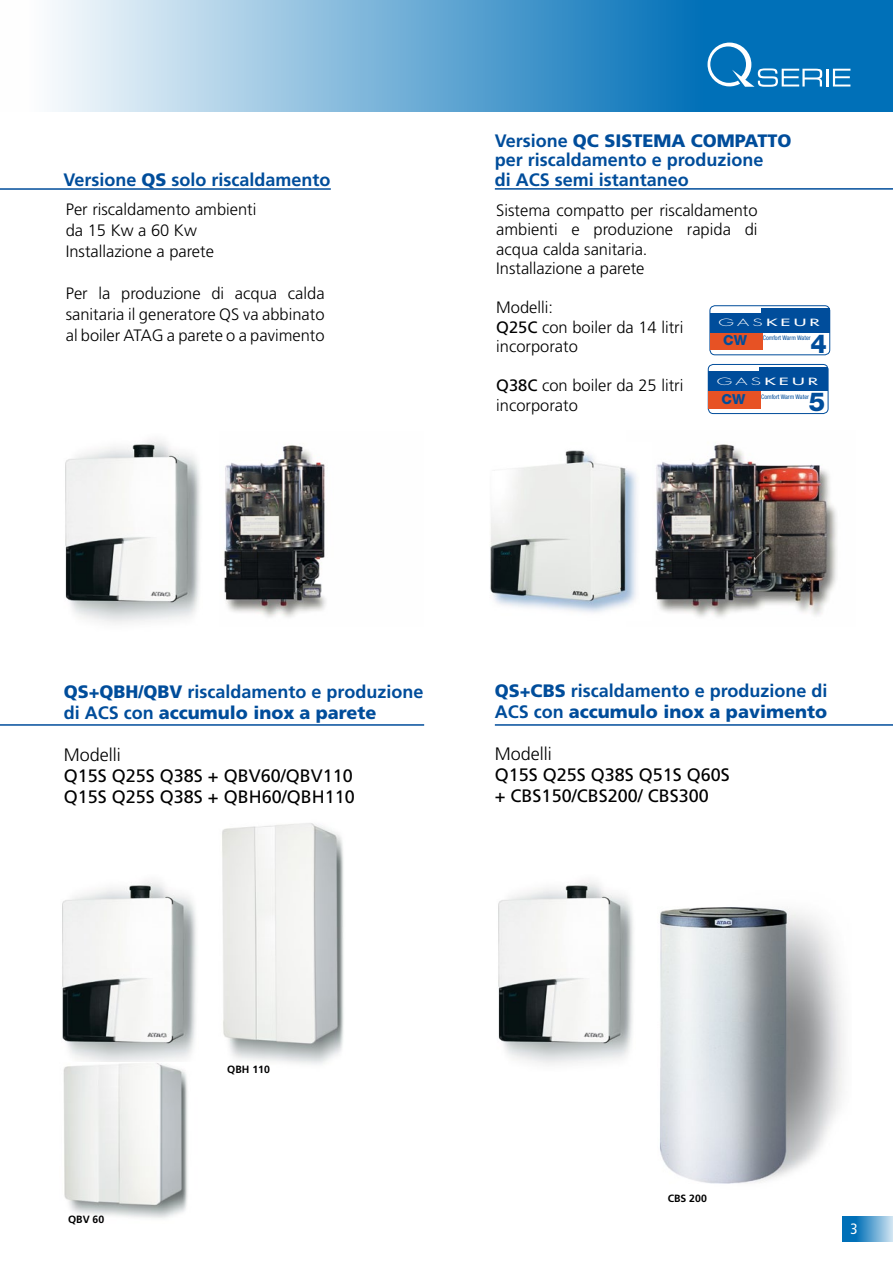
<style>
.page{position:relative;width:893px;height:1263px;background:#fff}
.page>*{position:absolute;margin:0;border:0;box-sizing:border-box;transform-origin:0 0}
.t1{font:800 26.1px "Helvetica Neue";color:#004d9b}
.t2{font:700 18px/19.5px "Frutiger";color:#004d9b}
.t3{font:18px/21px "Frutiger";color:#000}
.t4{font:300 18px "Frutiger";color:#000}
.t5{font:300 16.5px/19.5px "Frutiger";color:#000}
.t6{font:condensed 15px "Frutiger";color:#fff}
.t7{font:800 13.8px "Helvetica Neue";color:#004d9b}
.t8{font:700 10.5px "Frutiger";color:#000}
.t9{font:9.75px "Futura LT";letter-spacing:.17em;color:#fff;scale:1.94 1}
.t10{font:condensed 6.3px "Helvetica Neue";color:#004d9b}
.s1{font-weight:900}
.s2{font-weight:400}
.s3{font-weight:300}
</style>
<div class="page">
<svg style="left:52px;top:0;width:841px;height:112px;background:#65a8d3"></svg>
<svg style="left:707px;top:42px;width:143px;height:45px;background:#2d89c4"></svg>
<hr style="left:495px;top:188px;width:398px;height:2px;background:#004d9b">
<hr style="left:495px;top:724px;width:398px;height:2px;background:#004d9b">
<hr style="left:0;top:724px;width:424px;height:2px;background:#004d9b">
<img style="left:224px;top:445px;width:102px;height:172px">
<img style="left:222px;top:823px;width:122px;height:242px">
<img style="left:655px;top:444px;width:182px;height:173px">
<img style="left:660px;top:907px;width:184px;height:277px">
<img style="left:62px;top:881px;width:135px;height:181px">
<img style="left:490px;top:450px;width:147px;height:163px">
<img style="left:498px;top:881px;width:135px;height:184px">
<img style="left:65px;top:440px;width:135px;height:184px">
<img style="left:63px;top:1063px;width:125px;height:156px">
<div style="left:709px;top:305px;width:121px;height:50px;border:1px solid #004d9b;border-radius:5px"></div>
<div style="left:761px;top:308px;width:69px;height:13px;background:#004d9b"></div>
<div style="left:710px;top:329px;width:53px;height:21px;background:#e75224"></div>
<div style="left:710px;top:313px;width:120px;height:20px;background:#004d9b"></div>
<div style="left:708px;top:364px;width:120px;height:50px;border:1px solid #004d9b;border-radius:5px"></div>
<div style="left:760px;top:367px;width:68px;height:12px;background:#004d9b"></div>
<div style="left:709px;top:388px;width:52px;height:20px;background:#e75224"></div>
<div style="left:709px;top:371px;width:119px;height:20px;background:#004d9b"></div>
<hr style="left:0;top:188px;width:331px;height:2px;background:#004d9b">
<svg style="left:842px;top:1216px;width:51px;height:26px"></svg>
<p class="t2" style="left:64px;top:170px;width:269px">Versione <span class="s1">QS</span> solo riscaldamento</p>
<p class="t5" style="left:66px;top:199px;width:192px;line-height:21px">Per riscaldamento ambienti da 15 Kw a 60 Kw<br>Installazione a parete</p>
<p class="t5" style="left:66px;top:283px;width:260px;line-height:21px;text-align:justify">Per la produzione di acqua calda sanitaria il generatore QS va abbinato al boiler ATAG a parete o a pavimento</p>
<p class="t2" style="left:495px;top:130px;width:298px">Versione <span class="s1">QC SISTEMA COMPATTO </span>per riscaldamento e produzione<br>di ACS semi istantaneo</p>
<p class="t5" style="left:496px;top:200px;width:263px">Sistema compatto per riscaldamento ambienti e produzione rapida di acqua calda sanitaria.<br>Installazione a parete</p>
<p class="t5" style="left:496px;top:298px;width:189px">Modelli:<br><span class="s2">Q25C</span> con boiler da 14 litri incorporato</p>
<p class="t5" style="left:496px;top:376px;width:189px"><span class="s2">Q38C</span> con boiler da 25 litri incorporato</p>
<p class="t9" style="left:718px;top:316px;width:54px"><span class="s3">GAS</span>KEUR</p>
<p class="t7" style="left:723px;top:332px;width:25px">CW</p>
<h1 class="t1" style="left:810px;top:328px;width:18px">4</h1>
<p class="t10" style="left:763px;top:334px;width:49px">Comfort Warm Water</p>
<p class="t9" style="left:717px;top:375px;width:54px"><span class="s3">GAS</span>KEUR</p>
<p class="t7" style="left:722px;top:391px;width:25px">CW</p>
<h1 class="t1" style="left:809px;top:387px;width:18px">5</h1>
<p class="t10" style="left:761px;top:393px;width:49px">Comfort Warm Water</p>
<p class="t2" style="left:64px;top:681px;width:361px;line-height:21px"><span class="s1">QS+QBH/QBV</span> riscaldamento e produzione di ACS con <span class="s1">accumulo inox a parete</span></p>
<p class="t4" style="left:64px;top:744px;width:59px">Modelli</p>
<p class="t3" style="left:64px;top:765px;width:292px">Q15S Q25S Q38S + QBV60/QBV110<br>Q15S Q25S Q38S + QBH60/QBH110</p>
<p class="t2" style="left:495px;top:680px;width:334px;line-height:21px"><span class="s1">QS+CBS</span> riscaldamento e produzione di<br>ACS con <span class="s1">accumulo inox a pavimento</span></p>
<p class="t4" style="left:495px;top:744px;width:59px">Modelli</p>
<p class="t3" style="left:495px;top:764px;width:237px">Q15S Q25S Q38S Q51S Q60S + CBS150/CBS200/ CBS300</p>
<p class="t8" style="left:68px;top:1213px;width:38px">QBV 60</p>
<p class="t8" style="left:227px;top:1063px;width:44px">QBH 110</p>
<p class="t8" style="left:668px;top:1192px;width:41px">CBS 200</p>
<p class="t6" style="left:850px;top:1220px;width:9px">3</p>
</div>
